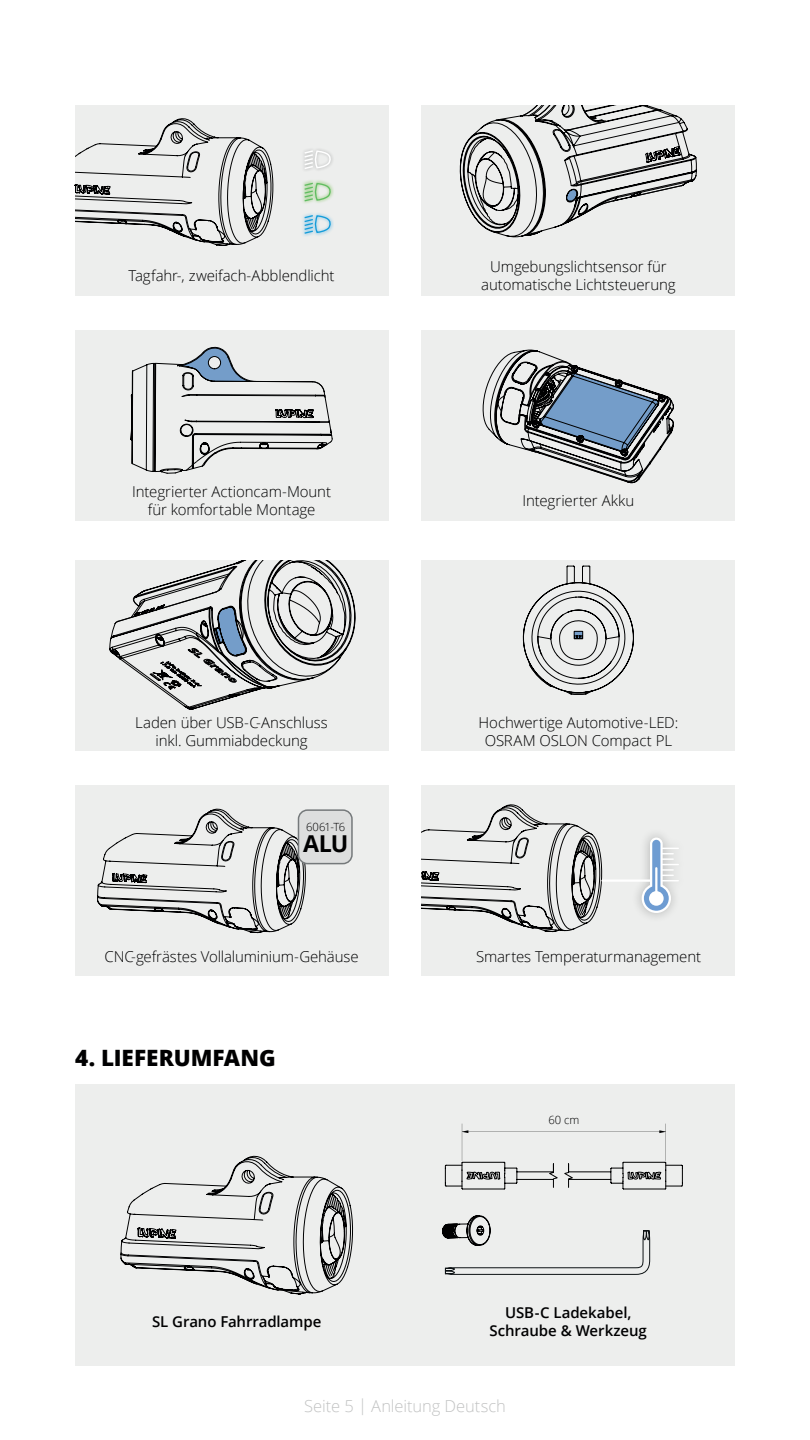
<style>
.page{position:relative;width:810px;height:1440px;background:#fff}
.page>*{position:absolute;margin:0;border:0;box-sizing:border-box;transform-origin:0 0}
.t1{font:700 23.25px "Open Sans";color:#000001}
.t2{font:800 22.5px "Open Sans";color:#000001}
.t3{font:300 16.5px "Open Sans";letter-spacing:-.005em;color:#c2c3c3}
.t4{font:300 15px/18px "Open Sans";letter-spacing:-.005em;color:#000001;text-align:center}
.t5{font:600 15px/18px "Open Sans";letter-spacing:-.005em;color:#000001;text-align:center}
.t6{font:300 11.25px "Open Sans";color:#000001}
</style>
<div class="page">
<div style="left:75px;top:105px;width:313px;height:191px;background:#edeeed"></div>
<svg style="left:74px;top:118px;width:199px;height:128px"></svg>
<div style="left:75px;top:560px;width:313px;height:191px;background:#edeeed"></div>
<div style="left:75px;top:330px;width:313px;height:191px;background:#edeeed"></div>
<div style="left:75px;top:785px;width:313px;height:191px;background:#edeeed"></div>
<svg style="left:97px;top:809px;width:209px;height:124px"></svg>
<div style="left:75px;top:1084px;width:660px;height:282px;background:#edeeed"></div>
<div style="left:422px;top:105px;width:313px;height:191px;background:#edeeed"></div>
<div style="left:422px;top:560px;width:313px;height:191px;background:#edeeed"></div>
<div style="left:422px;top:330px;width:313px;height:191px;background:#edeeed"></div>
<div style="left:422px;top:785px;width:313px;height:191px;background:#edeeed"></div>
<svg style="left:422px;top:805px;width:180px;height:127px"></svg>
<svg style="left:460px;top:105px;width:237px;height:132px"></svg>
<svg style="left:131px;top:346px;width:201px;height:128px"></svg>
<svg style="left:483px;top:349px;width:191px;height:134px"></svg>
<div style="left:301px;top:147px;width:33px;height:25px;background:#e9eae9"></div>
<svg style="left:304px;top:150px;width:28px;height:20px"></svg>
<svg style="left:304px;top:180px;width:30px;height:23px"></svg>
<svg style="left:303px;top:182px;width:29px;height:20px"></svg>
<div style="left:301px;top:212px;width:33px;height:25px;background:#e5eaec"></div>
<svg style="left:303px;top:214px;width:29px;height:21px"></svg>
<svg style="left:109px;top:560px;width:246px;height:150px"></svg>
<svg style="left:121px;top:1156px;width:232px;height:138px"></svg>
<svg style="left:445px;top:1124px;width:238px;height:65px"></svg>
<svg style="left:641px;top:836px;width:37px;height:78px"></svg>
<hr style="left:655px;top:868px;width:2px;height:26px;background:#fff">
<div style="left:649px;top:891px;width:15px;height:15px;background:#fff;border-radius:50%"></div>
<hr style="left:602px;top:879px;width:49px;height:3px;background:#fff">
<div style="left:298px;top:810px;width:54px;height:54px;background:#dddede;border-radius:9px"></div>
<div style="left:298px;top:809px;width:55px;height:55px;border:2px solid #75797b;border-radius:9px"></div>
<svg style="left:442px;top:1216px;width:208px;height:59px"></svg>
<svg style="left:522px;top:566px;width:112px;height:129px"></svg>
<p class="t4" style="left:128px;top:267px;width:208px">Tagfahr-, zweifach-Abblendlicht</p>
<p class="t4" style="left:132px;top:483px;width:200px">Integrierter Actioncam-Mount für komfortable Montage</p>
<p class="t4" style="left:135px;top:713px;width:194px">Laden über USB-C-Anschluss inkl. Gummiabdeckung</p>
<p class="t6" style="left:306px;top:819px;width:41px">6061-T6</p>
<h1 class="t1" style="left:303px;top:827px;width:47px">ALU</h1>
<p class="t4" style="left:104px;top:947px;width:256px">CNC-gefrästes Vollaluminium-Gehäuse</p>
<h2 class="t2" style="left:75px;top:1041px;width:202px">4. LIEFERUMFANG</h2>
<p class="t4" style="left:481px;top:258px;width:196px">Umgebungslichtsensor für automatische Lichtsteuerung</p>
<p class="t4" style="left:522px;top:492px;width:114px">Integrierter Akku</p>
<p class="t4" style="left:479px;top:713px;width:201px">Hochwertige Automotive-LED:<br>OSRAM OSLON Compact PL</p>
<p class="t4" style="left:476px;top:947px;width:227px">Smartes Temperaturmanagement</p>
<p class="t6" style="left:548px;top:1112px;width:33px">60 cm</p>
<p class="t5" style="left:152px;top:1313px;width:171px">SL Grano Fahrradlampe</p>
<p class="t5" style="left:490px;top:1304px;width:159px">USB-C Ladekabel,<br>Schraube &amp; Werkzeug</p>
<p class="t3" style="left:304px;top:1395px;width:203px">Seite 5 | Anleitung Deutsch</p>
</div>
